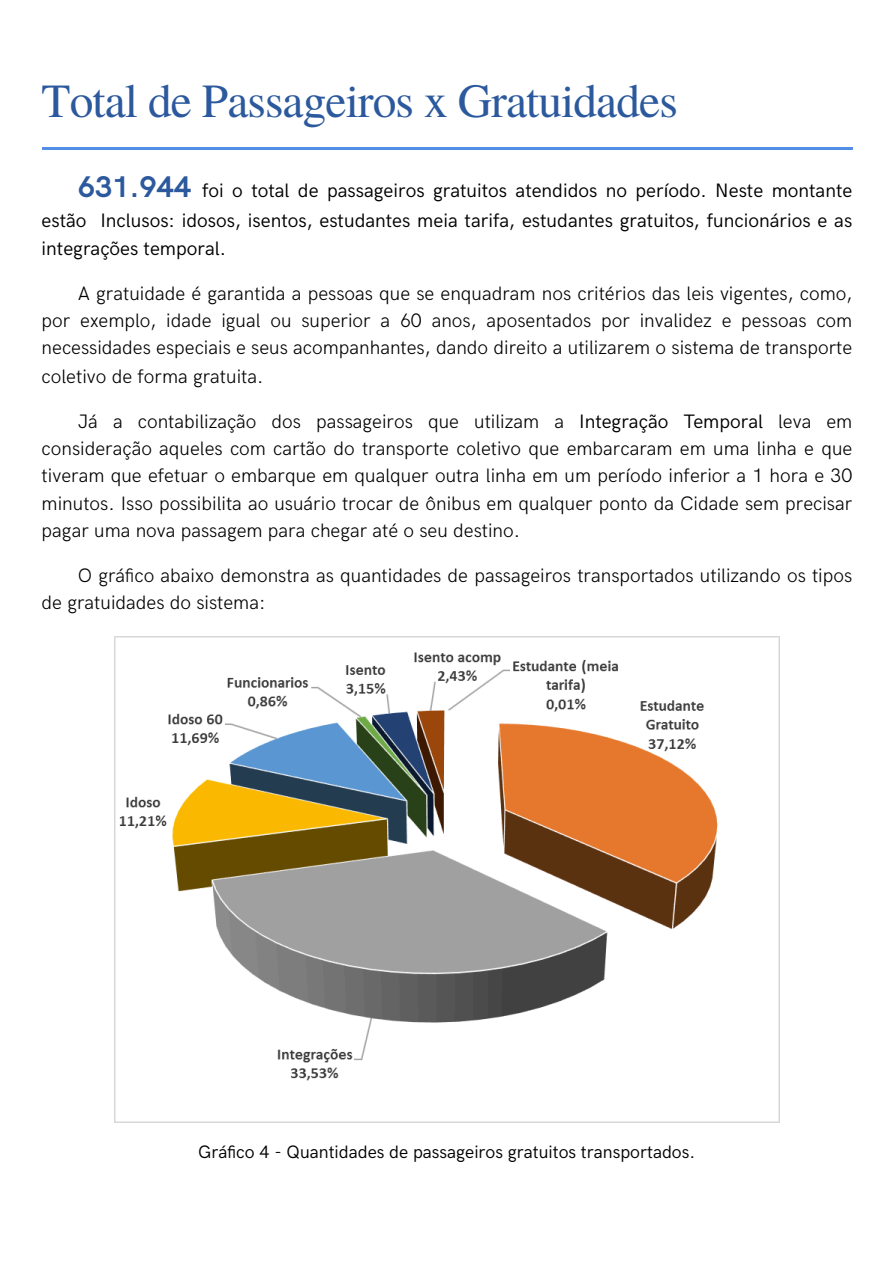
<style>
.page{position:relative;width:894px;height:1263px;background:#fff}
.page>*{position:absolute;margin:0;border:0;box-sizing:border-box;transform-origin:0 0}
.t1{font:47.4px "Te X Gyre Termes";letter-spacing:-.02em;color:#2c599d}
.t2{font:300 19.5px/27.3px "HK Grotesk";color:#000;text-align:justify}
.t3{font:19.5px/30.3px "HK Grotesk";color:#000;text-align:right}
.t4{font:18px "HK Grotesk";color:#000}
.s1{font-weight:700;font-size:30px;color:#2c599d}
.s2{font-weight:400}
</style>
<div class="page">
<hr style="left:42px;top:147px;width:810px;height:3px;background:#538ee6">
<img style="left:115px;top:637px;width:664px;height:486px">
<p class="t1" style="left:42px;top:67px;width:637px">Total de Passageiros x Gratuidades</p>
<p class="t3" style="left:42px;top:176px;width:811px"><span class="s1">631.944</span> foi o total de passageiros gratuitos atendidos no período. Neste montante estão Inclusos: idosos, isentos, estudantes meia tarifa, estudantes gratuitos, funcionários e as</p>
<p class="t3" style="left:42px;top:234px;width:186px">integrações temporal.</p>
<p class="t2" style="left:42px;top:281px;width:811px;text-indent:36px">A gratuidade é garantida a pessoas que se enquadram nos critérios das leis vigentes, como, por exemplo, idade igual ou superior a 60 anos, aposentados por invalidez e pessoas com necessidades especiais e seus acompanhantes, dando direito a utilizarem o sistema de transporte coletivo de forma gratuita.</p>
<p class="t2" style="left:42px;top:408px;width:812px;text-indent:36px">Já a contabilização dos passageiros que utilizam a <span class="s2">Integração Temporal</span> leva em consideração aqueles com cartão do transporte coletivo que embarcaram em uma linha e que tiveram que efetuar o embarque em qualquer outra linha em um período inferior a 1 hora e 30 minutos. Isso possibilita ao usuário trocar de ônibus em qualquer ponto da Cidade sem precisar pagar uma nova passagem para chegar até o seu destino.</p>
<p class="t2" style="left:42px;top:562px;width:811px;text-indent:36px">O gráfico abaixo demonstra as quantidades de passageiros transportados utilizando os tipos de gratuidades do sistema:</p>
<p class="t4" style="left:198px;top:1141px;width:498px">Gráfico 4 - Quantidades de passageiros gratuitos transportados.</p>
</div>
